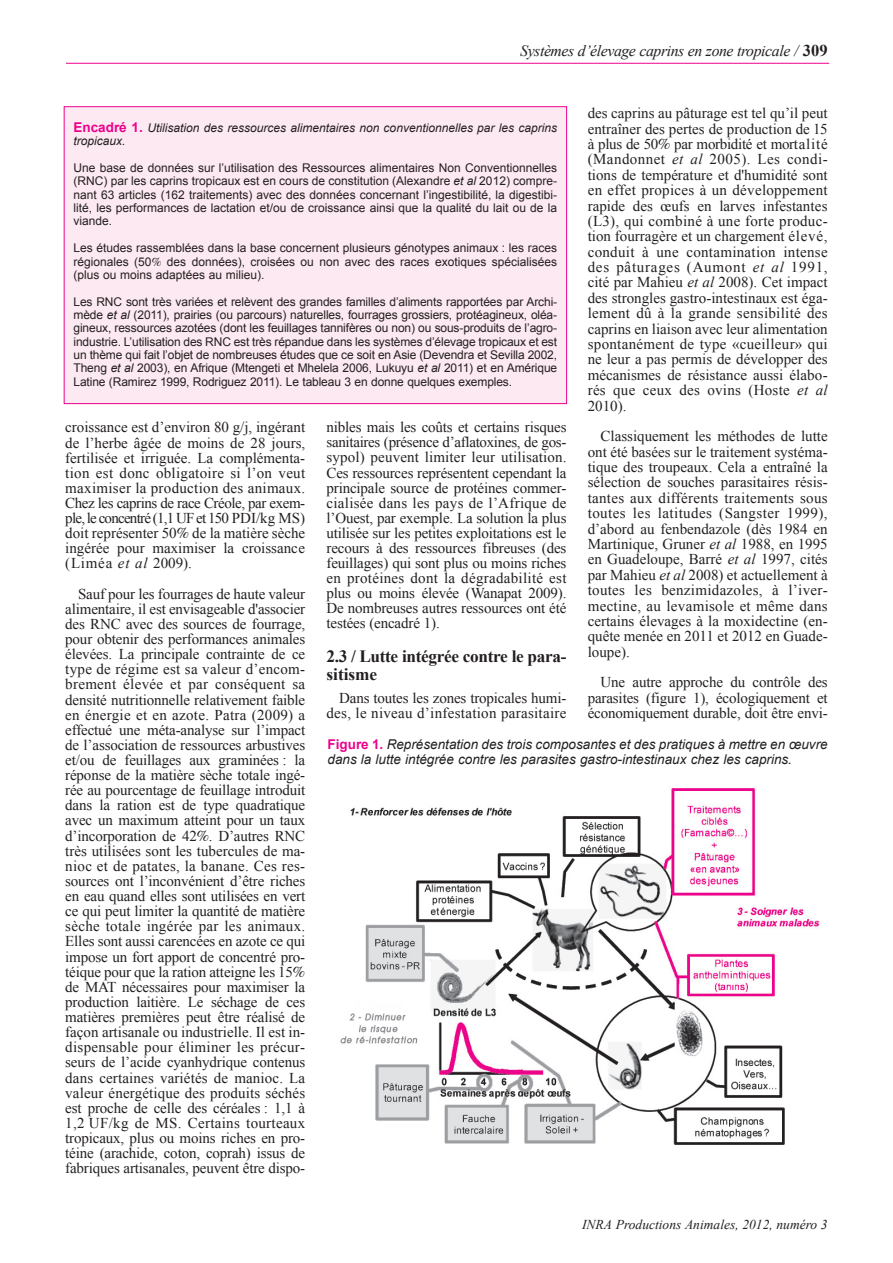
<style>
.page{position:relative;width:893px;height:1263px;background:#fff}
.page>*{position:absolute;margin:0;border:0;box-sizing:border-box;transform-origin:0 0}
.t1{font:700 17.25px/17.2px "Times New Roman";letter-spacing:-.02em;color:#231f20}
.t2{font:italic 15.75px "Times New Roman";letter-spacing:-.025em;color:#231f20}
.t3{font:15px/15.1px "Times New Roman";letter-spacing:-.005em;color:#231f20;text-align:justify}
.t4{font:15px/15px "Times New Roman";letter-spacing:.02em;color:#231f20;text-align:right}
.t5{font:italic 13.5px/15px "Arial";color:#231f20}
.t6{font:italic 13.5px "Times New Roman";color:#231f20}
.t7{font:12px/13.4px "Arial";color:#231f20;text-align:justify}
.t8{font:italic 12px/13.4px "Arial";color:#231f20}
.s1{font-weight:700;font-style:normal;font-size:16.5px}
.s2{font-family:"Century Schoolbook BT";font-style:italic}
.s3{font-style:italic}
.s4{font-weight:700;font-style:normal;font-size:13.5px;color:#ed028c}
.s5{font-weight:700;font-style:normal;color:#ed028c}
</style>
<div class="page">
<hr style="left:66px;top:63px;width:763px;height:1px;background:#ed028c">
<div style="left:65px;top:107px;width:501px;height:296px;background:#fce9f1"></div>
<div style="left:64px;top:106px;width:503px;height:298px;border:1px solid #ed028c"></div>
<img style="left:340px;top:788px;width:480px;height:357px">
<p class="t2" style="left:520px;top:42px;width:309px">Systèmes d’élevage caprins en zone tropicale / <span class="s1">309</span></p>
<p class="t3" style="left:588px;top:105px;width:241px">des caprins au pâturage est tel qu’il peut entraîner des pertes de production de 15 à plus de 50<span class="s2">%</span> par morbidité et mortalité (Mandonnet <span class="s3">et al</span> 2005). Les condi&shy;tions de température et d'humidité sont en effet propices à un développement rapide des œufs en larves infestantes (L3), qui combiné à une forte produc&shy;tion fourragère et un chargement élevé, conduit à une contamination intense des pâturages (Aumont <span class="s3">et al</span> 1991, cité par Mahieu <span class="s3">et al</span> 2008). Cet impact des strongles gastro-intestinaux est éga&shy;lement dû à la grande sensibilité des caprins en liaison avec leur alimentation spontanément de type «cueilleur» qui ne leur a pas permis de développer des mécanismes de résistance aussi élabo&shy;rés que ceux des ovins (Hoste <span class="s3">et al </span>2010).</p>
<p class="t3" style="left:588px;top:428px;width:241px;text-indent:13px">Classiquement les méthodes de lutte ont été basées sur le traitement systéma&shy;tique des troupeaux. Cela a entraîné la sélection de souches parasitaires résis&shy;tantes aux différents traitements sous toutes les latitudes (Sangster 1999), d’abord au fenbendazole (dès 1984 en Martinique, Gruner <span class="s3">et al</span> 1988, en 1995 en Guadeloupe, Barré <span class="s3">et al</span> 1997, cités par Mahieu <span class="s3">et al</span> 2008) et actuellement à toutes les benzimidazoles, à l’iver&shy;mectine, au levamisole et même dans certains élevages à la moxidectine (en&shy;quête menée en 2011 et 2012 en Guade&shy;loupe).</p>
<p class="t3" style="left:588px;top:675px;width:241px;text-indent:13px">Une autre approche du contrôle des parasites (figure 1), écologiquement et économiquement durable, doit être envi-</p>
<p class="t8" style="left:74px;top:121px;width:485px"><span class="s4">Encadré 1.</span> Utilisation des ressources alimentaires non conventionnelles par les caprins tropicaux.</p>
<p class="t7" style="left:74px;top:161px;width:485px">Une base de données sur l’utilisation des Ressources alimentaires Non Conventionnelles (RNC) par les caprins tropicaux est en cours de constitution (Alexandre <span class="s3">et al</span> 2012) compre&shy;nant 63 articles (162 traitements) avec des données concernant l’ingestibilité, la digestibi&shy;lité, les performances de lactation et/ou de croissance ainsi que la qualité du lait ou de la viande.</p>
<p class="t7" style="left:74px;top:241px;width:485px">Les études rassemblées dans la base concernent plusieurs génotypes animaux : les races régionales (50<span class="s2">%</span> des données), croisées ou non avec des races exotiques spécialisées (plus ou moins adaptées au milieu).</p>
<p class="t7" style="left:74px;top:295px;width:485px">Les RNC sont très variées et relèvent des grandes familles d’aliments rapportées par Archi&shy;mède <span class="s3">et al</span> (2011), prairies (ou parcours) naturelles, fourrages grossiers, protéagineux, oléa&shy;gineux, ressources azotées (dont les feuillages tannifères ou non) ou sous-produits de l’agro&shy;industrie. L’utilisation des RNC est très répandue dans les systèmes d’élevage tropicaux et est un thème qui fait l’objet de nombreuses études que ce soit en Asie (Devendra et Sevilla 2002, Theng <span class="s3">et al</span> 2003), en Afrique (Mtengeti et Mhelela 2006, Lukuyu <span class="s3">et al</span> 2011) et en Amérique Latine (Ramirez 1999, Rodriguez 2011). Le tableau 3 en donne quelques exemples.</p>
<p class="t3" style="left:65px;top:420px;width:241px">croissance est d’environ 80 g/j, ingérant de l’herbe âgée de moins de 28 jours, fertilisée et irriguée. La complémenta&shy;tion est donc obligatoire si l’on veut maximiser la production des animaux.<br>Chez les caprins de race Créole, par exem&shy;ple, le concentré (1,1 UF et 150 PDI/kg MS) doit représenter 50<span class="s2">%</span> de la matière sèche ingérée pour maximiser la croissance (Liméa <span class="s3">et al</span> 2009).</p>
<p class="t3" style="left:65px;top:586px;width:242px;text-indent:13px">Sauf pour les fourrages de haute valeur alimentaire, il est envisageable d'associer des RNC avec des sources de fourrage, pour obtenir des performances animales élevées. La principale contrainte de ce type de régime est sa valeur d’encom&shy;brement élevée et par conséquent sa densité nutritionnelle relativement faible en énergie et en azote. Patra (2009) a effectué une méta-analyse sur l’impact de l’association de ressources arbustives et/ou de feuillages aux graminées : la réponse de la matière sèche totale ingé&shy;rée au pourcentage de feuillage introduit dans la ration est de type quadratique avec un maximum atteint pour un taux d’incorporation de 42<span class="s2">%</span>. D’autres RNC très utilisées sont les tubercules de ma&shy;nioc et de patates, la banane. Ces res&shy;sources ont l’inconvénient d’être riches en eau quand elles sont utilisées en vert ce qui peut limiter la quantité de matière sèche totale ingérée par les animaux.<br>Elles sont aussi carencées en azote ce qui impose un fort apport de concentré pro&shy;téique pour que la ration atteigne les 15<span class="s2">% </span>de MAT nécessaires pour maximiser la production laitière. Le séchage de ces matières premières peut être réalisé de façon artisanale ou industrielle. Il est in&shy;dispensable pour éliminer les précur&shy;seurs de l’acide cyanhydrique contenus dans certaines variétés de manioc. La valeur énergétique des produits séchés est proche de celle des céréales : 1,1 à 1,2 UF/kg de MS. Certains tourteaux tropicaux, plus ou moins riches en pro&shy;téine (arachide, coton, coprah) issus de fabriques artisanales, peuvent être dispo-</p>
<p class="t3" style="left:326px;top:420px;width:241px">nibles mais les coûts et certains risques sanitaires (présence d’aflatoxines, de gos&shy;sypol) peuvent limiter leur utilisation.<br>Ces ressources représentent cependant la principale source de protéines commer&shy;cialisée dans les pays de l’Afrique de l’Ouest, par exemple. La solution la plus utilisée sur les petites exploitations est le recours à des ressources fibreuses (des feuillages) qui sont plus ou moins riches en protéines dont la dégradabilité est plus ou moins élevée (Wanapat 2009).<br>De nombreuses autres ressources ont été testées (encadré 1).</p>
<p class="t1" style="left:326px;top:648px;width:241px">2.3 / Lutte intégrée contre le para&shy;sitisme</p>
<p class="t4" style="left:326px;top:690px;width:241px">Dans toutes les zones tropicales humi&shy;des, le niveau d’infestation parasitaire</p>
<p class="t5" style="left:327px;top:737px;width:502px"><span class="s5">Figure 1.</span> Représentation des trois composantes et des pratiques à mettre en œuvre dans la lutte intégrée contre les parasites gastro-intestinaux chez les caprins.</p>
<p class="t6" style="left:582px;top:1217px;width:247px">INRA Productions Animales, 2012, numéro 3</p>
</div>
